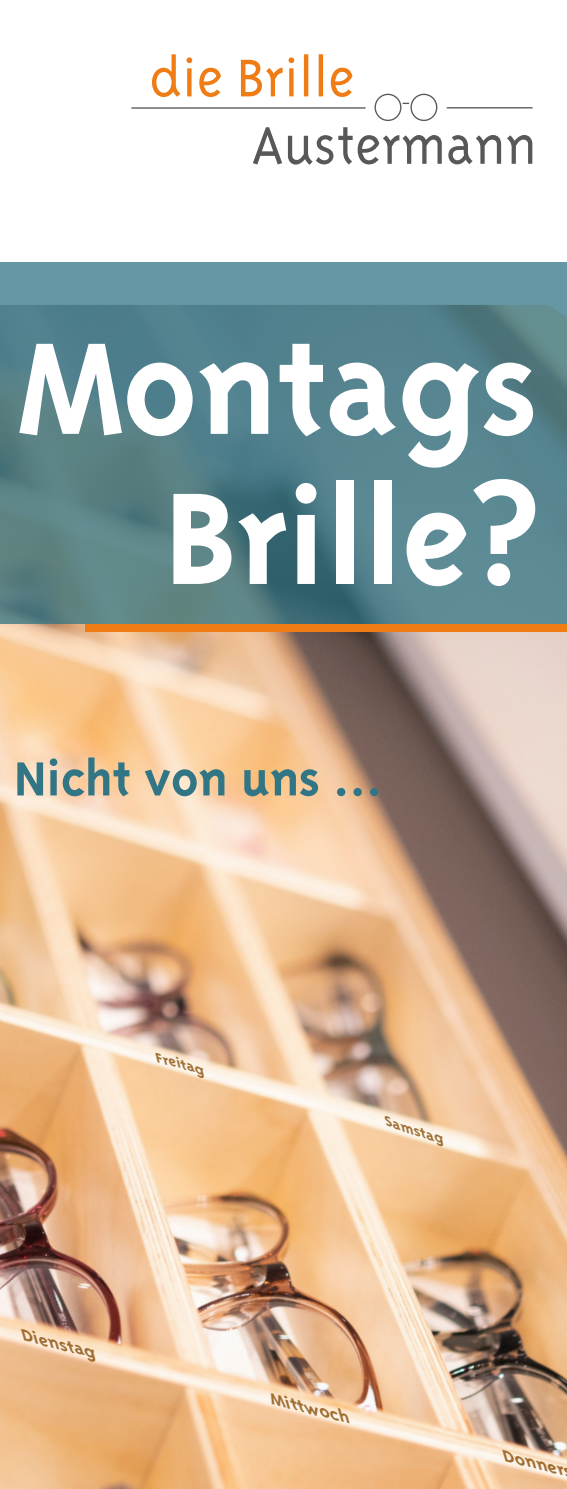
<style>
.page{position:relative;width:567px;height:1489px;background:#fff}
.page>*{position:absolute;margin:0;border:0;box-sizing:border-box;transform-origin:0 0}
.t1{font:700 150px/150px "Triplex";color:#fff;text-align:right}
.t2{font:700 55px "Triplex";color:#327686}
.t3{font:italic 700 17.25px "Triplex";color:#8b4e05;scale:1.25 1}
.t4{font:italic 700 14.5px "Triplex";color:#8b4e05;scale:1.25 1}
</style>
<div class="page">
<img style="left:0;top:624px;width:567px;height:864px">
<svg style="left:131px;top:54px;width:402px;height:111px"></svg>
<div style="left:85px;top:624px;width:482px;height:7px;background:#ef7c15"></div>
<svg style="left:0;top:262px;width:567px;height:362px;background:#56838c"></svg>
<h1 class="t1" style="left:18px;top:311px;width:523px">Montags<br>Brille?</h1>
<h2 class="t2" style="left:14px;top:747px;width:370px">Nicht von uns ...</h2>
<p class="t4" style="left:160px;top:1049px;width:42px;rotate:16deg">Freitag</p>
<p class="t4" style="left:390px;top:1113px;width:51px;rotate:18deg">Samstag</p>
<p class="t3" style="left:27px;top:1325px;width:63px;rotate:14deg">Dienstag</p>
<p class="t3" style="left:275px;top:1389px;width:67px;rotate:14deg">Mittwoch</p>
<p class="t3" style="left:508px;top:1445px;width:52px;rotate:14deg">Donner</p>
</div>
